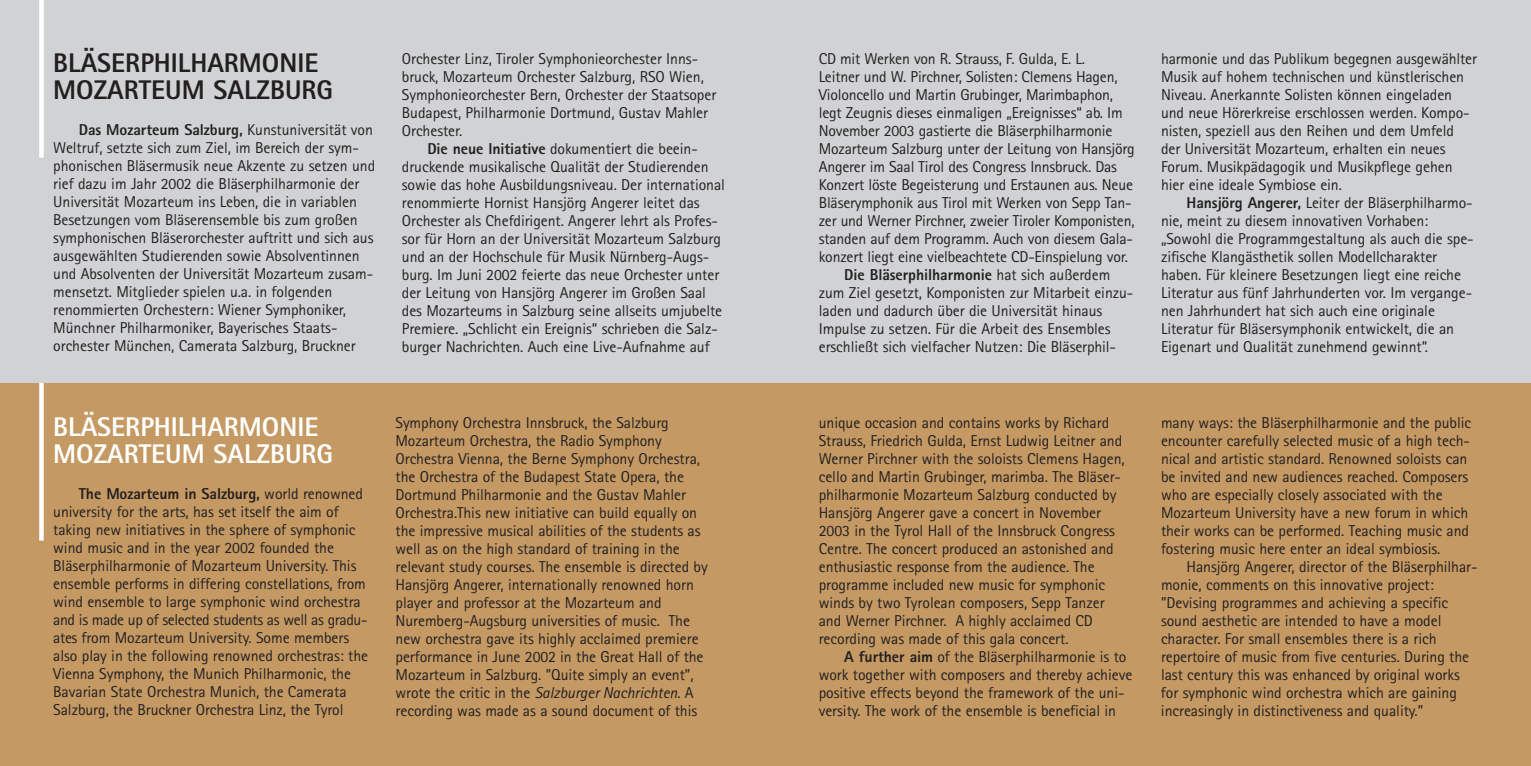
<style>
.page{position:relative;width:1531px;height:766px;background:#fff}
.page>*{position:absolute;margin:0;border:0;box-sizing:border-box;transform-origin:0 0}
.t1{font:800 27px/27px "Rotis Sans Serif";color:#231f20}
.t2{font:800 27px/27px "Rotis Sans Serif";color:#fff}
.t3{font:15.75px/18px "Rotis Sans Serif";letter-spacing:-.005em;color:#231f20}
.t4{font:800 15.75px "Rotis Sans Serif";letter-spacing:-.005em;color:#231f20}
.s1{font-weight:800}
.s2{font-style:italic}
.s3{font-weight:400}
</style>
<div class="page">
<div style="left:0;top:383px;width:765px;height:382px;background:#c49963"></div>
<div style="left:0;top:0;width:765px;height:383px;background:#d1d2d4"></div>
<div style="left:39px;top:0;width:5px;height:157px;background:#fff"></div>
<div style="left:39px;top:383px;width:5px;height:157px;background:#fff"></div>
<div style="left:765px;top:383px;width:766px;height:382px;background:#c49963"></div>
<div style="left:765px;top:0;width:766px;height:383px;background:#d1d2d4"></div>
<h1 class="t1" style="left:53px;top:52px;width:281px">BLÄSERPHILHARMONIE<br>MOZARTEUM SALZBURG</h1>
<p class="t3" style="left:53px;top:122px;width:323px;text-indent:26px"><span class="s1">Das Mozarteum Salzburg,</span> Kunstuniversität von Weltruf, setzte sich zum Ziel, im Bereich der sym&shy;phonischen Bläsermusik neue Akzente zu setzen und rief dazu im Jahr 2002 die Bläserphilharmonie der Universität Mozarteum ins Leben, die in variablen Besetzungen vom Bläserensemble bis zum großen symphonischen Bläserorchester auftritt und sich aus ausgewählten Studierenden sowie Absolventinnen und Absolventen der Universität Mozarteum zusam&shy;mensetzt. Mitglieder spielen u.a. in folgenden renommierten Orchestern: Wiener Symphoniker, Münchner Philharmoniker, Bayerisches Staats&shy;orchester München, Camerata Salzburg, Bruckner</p>
<p class="t3" style="left:402px;top:51px;width:316px">Orchester Linz, Tiroler Symphonieorchester Inns&shy;bruck, Mozarteum Orchester Salzburg, RSO Wien, Symphonieorchester Bern, Orchester der Staatsoper Budapest, Philharmonie Dortmund, Gustav Mahler Orchester.</p>
<p class="t3" style="left:402px;top:141px;width:325px;text-indent:26px"><span class="s1">Die neue Initiative</span> dokumentiert die beein&shy;druckende musikalische Qualität der Studierenden sowie das hohe Ausbildungsniveau. Der international renommierte Hornist Hansjörg Angerer leitet das Orchester als Chefdirigent. Angerer lehrt als Profes&shy;sor für Horn an der Universität Mozarteum Salzburg und an der Hochschule für Musik Nürnberg-Augs&shy;burg. Im Juni 2002 feierte das neue Orchester unter der Leitung von Hansjörg Angerer im Großen Saal des Mozarteums in Salzburg seine allseits umjubelte Premiere. „Schlicht ein Ereignis“ schrieben die Salz&shy;burger Nachrichten. Auch eine Live-Aufnahme auf</p>
<h1 class="t2" style="left:53px;top:416px;width:281px">BLÄSERPHILHARMONIE<br>MOZARTEUM SALZBURG</h1>
<p class="t3" style="left:53px;top:486px;width:316px;text-indent:26px"><span class="s1">The Mozarteum in Salzburg,</span> world renowned university for the arts, has set itself the aim of taking new initiatives in the sphere of symphonic wind music and in the year 2002 founded the Bläserphilharmonie of Mozarteum University. This ensemble performs in differing constellations, from wind ensemble to large symphonic wind orchestra and is made up of selected students as well as gradu&shy;ates from Mozarteum University. Some members also play in the following renowned orchestras: the Vienna Symphony, the Munich Philharmonic, the Bavarian State Orchestra Munich, the Camerata Salzburg, the Bruckner Orchestra Linz, the Tyrol</p>
<p class="t3" style="left:395px;top:415px;width:314px">Symphony Orchestra Innsbruck, the Salzburg Mozarteum Orchestra, the Radio Symphony Orchestra Vienna, the Berne Symphony Orchestra, the Orchestra of the Budapest State Opera, the Dortmund Philharmonie and the Gustav Mahler Orchestra.This new initiative can build equally on the impressive musical abilities of the students as well as on the high standard of training in the relevant study courses. The ensemble is directed by Hansjörg Angerer, internationally renowned horn player and professor at the Mozarteum and Nuremberg-Augsburg universities of music. The new orchestra gave its highly acclaimed premiere performance in June 2002 in the Great Hall of the Mozarteum in Salzburg. ”Quite simply an event”, wrote the critic in the <span class="s2">Salzburger Nachrichten</span>. A recording was made as a sound document of this</p>
<p class="t3" style="left:819px;top:51px;width:268px">CD mit Werken von R. Strauss, F. Gulda, E. L.</p>
<p class="t3" style="left:819px;top:69px;width:300px">Leitner und W. Pirchner, Solisten: Clemens Hagen,</p>
<p class="t3" style="left:819px;top:87px;width:296px">Violoncello und Martin Grubinger, Marimbaphon,</p>
<p class="t3" style="left:819px;top:105px;width:305px">legt Zeugnis dieses einmaligen „Ereignisses“ ab. Im</p>
<p class="t3" style="left:819px;top:123px;width:295px">November 2003 gastierte die Bläserphilharmonie</p>
<p class="t3" style="left:819px;top:141px;width:317px">Mozarteum Salzburg unter der Leitung von Hansjörg</p>
<p class="t3" style="left:819px;top:159px;width:300px">Angerer im Saal Tirol des Congress Innsbruck. Das</p>
<p class="t3" style="left:819px;top:177px;width:316px">Konzert löste Begeisterung und Erstaunen aus. Neue</p>
<p class="t3" style="left:819px;top:195px;width:314px">Bläserymphonik aus Tirol mit Werken von Sepp Tan-</p>
<p class="t3" style="left:819px;top:213px;width:317px">zer und Werner Pirchner, zweier Tiroler Komponisten,</p>
<p class="t3" style="left:819px;top:231px;width:316px">standen auf dem Programm. Auch von diesem Gala-</p>
<p class="t3" style="left:819px;top:249px;width:311px">konzert liegt eine vielbeachtete CD-Einspielung vor.</p>
<p class="t4" style="left:844px;top:269px;width:268px">Die Bläserphilharmonie <span class="s3">hat sich außerdem</span></p>
<p class="t3" style="left:819px;top:285px;width:316px">zum Ziel gesetzt, Komponisten zur Mitarbeit einzu-</p>
<p class="t3" style="left:819px;top:303px;width:285px">laden und dadurch über die Universität hinaus</p>
<p class="t3" style="left:819px;top:321px;width:293px">Impulse zu setzen. Für die Arbeit des Ensembles</p>
<p class="t3" style="left:819px;top:339px;width:299px">erschließt sich vielfacher Nutzen: Die Bläserphil-</p>
<p class="t3" style="left:819px;top:415px;width:307px">unique occasion and contains works by Richard Strauss, Friedrich Gulda, Ernst Ludwig Leitner and Werner Pirchner with the soloists Clemens Hagen, cello and Martin Grubinger, marimba. The Bläser&shy;philharmonie Mozarteum Salzburg conducted by Hansjörg Angerer gave a concert in November 2003 in the Tyrol Hall of the Innsbruck Congress Centre. The concert produced an astonished and enthusiastic response from the audience. The programme included new music for symphonic winds by two Tyrolean composers, Sepp Tanzer and Werner Pirchner. A highly acclaimed CD recording was made of this gala concert.</p>
<p class="t3" style="left:819px;top:649px;width:315px;text-indent:26px"><span class="s1">A further aim</span> of the Bläserphilharmonie is to work together with composers and thereby achieve positive effects beyond the framework of the uni&shy;versity. The work of the ensemble is beneficial in</p>
<p class="t3" style="left:1161px;top:51px;width:318px">harmonie und das Publikum begegnen ausgewählter Musik auf hohem technischen und künstlerischen Niveau. Anerkannte Solisten können eingeladen und neue Hörerkreise erschlossen werden. Kompo&shy;nisten, speziell aus den Reihen und dem Umfeld der Universität Mozarteum, erhalten ein neues Forum. Musikpädagogik und Musikpflege gehen hier eine ideale Symbiose ein.</p>
<p class="t3" style="left:1161px;top:195px;width:314px;text-indent:26px"><span class="s1">Hansjörg Angerer,</span> Leiter der Bläserphilharmo&shy;nie, meint zu diesem innovativen Vorhaben: „Sowohl die Programmgestaltung als auch die spe&shy;zifische Klangästhetik sollen Modellcharakter haben. Für kleinere Besetzungen liegt eine reiche Literatur aus fünf Jahrhunderten vor. Im vergange&shy;nen Jahrhundert hat sich auch eine originale Literatur für Bläsersymphonik entwickelt, die an Eigenart und Qualität zunehmend gewinnt“.</p>
<p class="t3" style="left:1161px;top:415px;width:312px">many ways: the Bläserphilharmonie and the public encounter carefully selected music of a high tech&shy;nical and artistic standard. Renowned soloists can be invited and new audiences reached. Composers who are especially closely associated with the Mozarteum University have a new forum in which their works can be performed. Teaching music and fostering music here enter an ideal symbiosis.</p>
<p class="t3" style="left:1161px;top:559px;width:318px;text-indent:26px">Hansjörg Angerer, director of the Bläserphilhar&shy;monie, comments on this innovative project: ”Devising programmes and achieving a specific sound aesthetic are intended to have a model character. For small ensembles there is a rich repertoire of music from five centuries. During the last century this was enhanced by original works for symphonic wind orchestra which are gaining increasingly in distinctiveness and quality.”</p>
</div>
